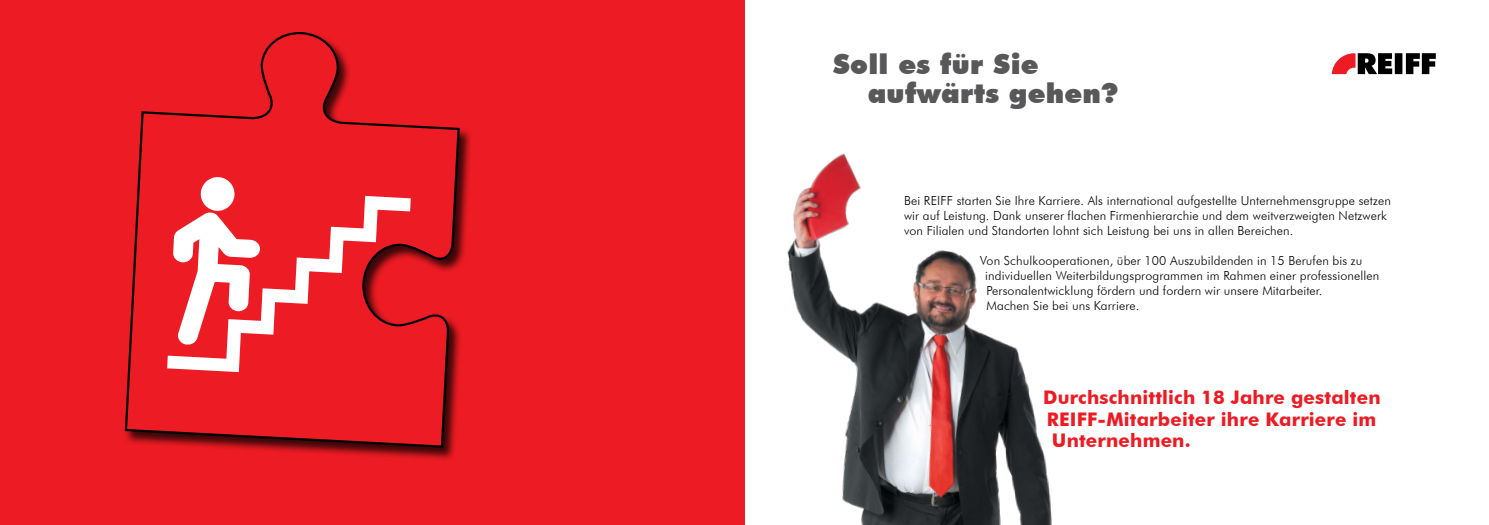
<style>
.page{position:relative;width:1489px;height:525px;background:#fff}
.page>*{position:absolute;margin:0;border:0;box-sizing:border-box;transform-origin:0 0}
.t1{font:900 27.5px/28.4px "Futura BT";letter-spacing:.01em;color:#58585b}
.t2{font:700 18.75px/21.2px "Futura BT";letter-spacing:.01em;color:#ed1b23}
.t3{font:300 12.5px/15px "Futura BT";letter-spacing:.01em;color:#000}
</style>
<div class="page">
<div style="left:0;top:0;width:744px;height:524px;background:#ed1b23"></div>
<svg style="left:1331px;top:53px;width:104px;height:21px"></svg>
<div style="left:124px;top:31px;width:349px;height:429px;background:#000;opacity:.75"></div>
<svg style="left:124px;top:31px;width:337px;height:417px"></svg>
<svg style="left:173px;top:176px;width:87px;height:20px"></svg>
<svg style="left:167px;top:196px;width:244px;height:176px"></svg>
<img style="left:744px;top:147px;width:308px;height:377px">
<h1 class="t1" style="left:867px;top:50px;width:252px;text-indent:-35px">Soll es für Sie aufwärts gehen?</h1>
<p class="t3" style="left:904px;top:192px;width:488px">Bei REIFF starten Sie Ihre Karriere. Als international aufgestellte Unternehmensgruppe setzen wir auf Leistung. Dank unserer flachen Firmenhierarchie und dem weitverzweigten Netzwerk von Filialen und Standorten lohnt sich Leistung bei uns in allen Bereichen.</p>
<p class="t3" style="left:985px;top:252px;width:395px;text-indent:-5px">Von Schulkooperationen, über 100 Auszubildenden in 15 Berufen bis zu individuellen Weiterbildungsprogrammen im Rahmen einer professionellen Personalentwicklung fördern und fordern wir unsere Mitarbeiter.<br>Machen Sie bei uns Karriere.</p>
<h2 class="t2" style="left:1043px;top:387px;width:339px">Durchschnittlich 18 Jahre gestalten<br>REIFF-Mitarbeiter ihre Karriere im<br>Unternehmen.</h2>
</div>
